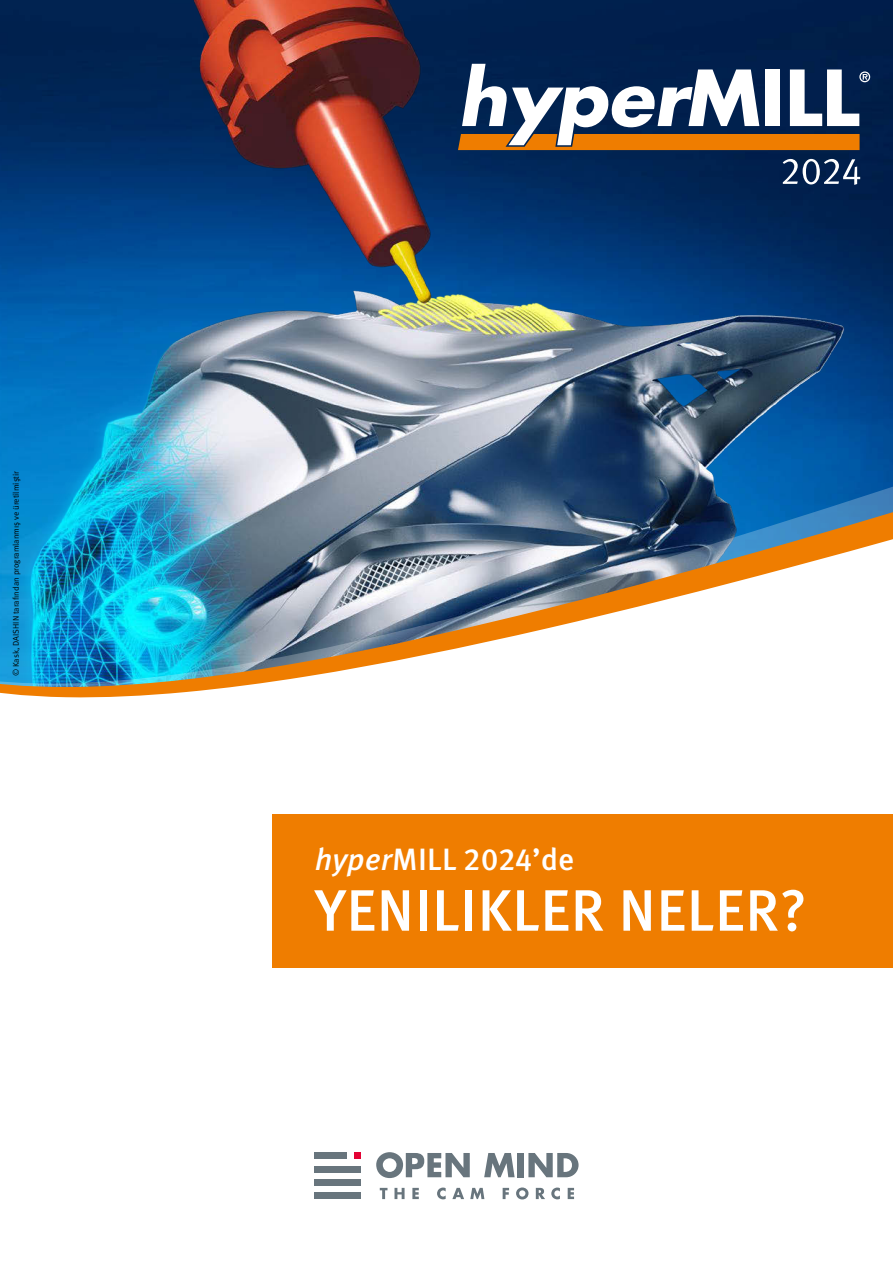
<style>
.page{position:relative;width:893px;height:1263px;background:#fff}
.page>*{position:absolute;margin:0;border:0;box-sizing:border-box;transform-origin:0 0}
.t1{font:500 58.35px "Meta Pro";letter-spacing:.01em;color:#fff}
.t2{font:500 30.9px "Meta Pro";color:#fff}
.t3{font:8.25px "Meta Pro";color:#000}
.s1{font-style:italic}
.s2{font-style:inherit}
</style>
<div class="page">
<img style="left:0;top:0;width:893px;height:235px">
<img style="left:0;top:235px;width:893px;height:463px">
<svg style="left:376px;top:1152px;width:94px;height:26px"></svg>
<svg style="left:484px;top:1153px;width:31px;height:24px"></svg>
<div style="left:518px;top:1153px;width:6px;height:24px;background:#68757d"></div>
<svg style="left:528px;top:1153px;width:51px;height:24px"></svg>
<div style="left:314px;top:1166px;width:47px;height:6px;background:#68757d"></div>
<div style="left:314px;top:1179px;width:47px;height:6px;background:#68757d"></div>
<div style="left:354px;top:1152px;width:7px;height:7px;background:#e40234"></div>
<div style="left:314px;top:1152px;width:33px;height:7px;background:#68757d"></div>
<div style="left:314px;top:1192px;width:47px;height:7px;background:#68757d"></div>
<svg style="left:380px;top:1188px;width:7px;height:11px"></svg>
<svg style="left:394px;top:1188px;width:11px;height:11px"></svg>
<svg style="left:412px;top:1188px;width:7px;height:11px"></svg>
<svg style="left:437px;top:1187px;width:9px;height:12px"></svg>
<svg style="left:452px;top:1188px;width:12px;height:11px"></svg>
<svg style="left:470px;top:1188px;width:14px;height:11px"></svg>
<svg style="left:503px;top:1188px;width:6px;height:11px"></svg>
<svg style="left:516px;top:1187px;width:12px;height:12px"></svg>
<svg style="left:536px;top:1188px;width:9px;height:11px"></svg>
<svg style="left:551px;top:1187px;width:9px;height:12px"></svg>
<svg style="left:568px;top:1188px;width:6px;height:11px"></svg>
<svg style="left:458px;top:64px;width:412px;height:86px"></svg>
<svg style="left:783px;top:159px;width:77px;height:26px"></svg>
<div style="left:272px;top:814px;width:621px;height:153px;background:#ef7d00"></div>
<p class="t3" style="left:11px;top:676px;width:207px;rotate:-90deg">© Kask, DAISHIN tarafından programlanmış ve üretilmiştir</p>
<h2 class="t2" style="left:315px;top:840px;width:261px"><span class="s1">hyper</span>MILL 2024<span class="s2">’</span>de</h2>
<h1 class="t1" style="left:315px;top:874px;width:494px">YENILIKLER NELER?</h1>
</div>
